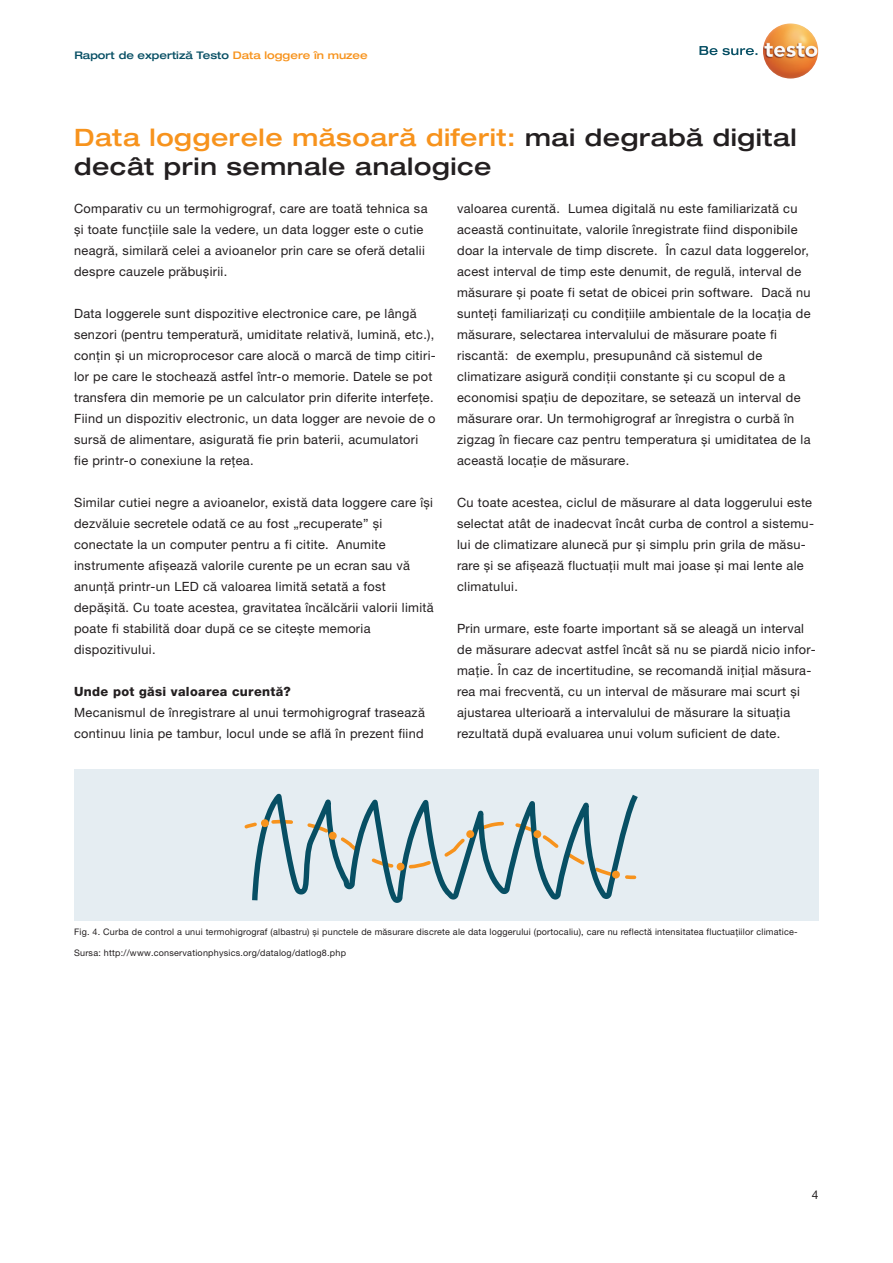
<style>
.page{position:relative;width:893px;height:1263px;background:#fff}
.page>*{position:absolute;margin:0;border:0;box-sizing:border-box;transform-origin:0 0}
.Headline{font:500 expanded 24px/28.8px "Helvetica Neue LTW1 G";letter-spacing:.025em;color:#231f20}
.Copy{font:12.75px/21px "Helvetica Neue LTW1 G";letter-spacing:.025em;color:#231f20}
.Copy-2{font:800 12.75px "Helvetica Neue LTW1 G";letter-spacing:.025em;color:#231f20}
.t1{font:12px "Helvetica Neue LTW1 G";color:#231f20}
.t2{font:500 expanded 10.5px "Helvetica Neue LTW1 G";color:#074f64}
.Copy-3{font:9px "Helvetica Neue LTW1 G";letter-spacing:.025em;color:#231f20}
.s1{color:#f7931d}
</style>
<div class="page">
<svg style="left:699px;top:46px;width:58px;height:9px"></svg>
<img style="left:763px;top:23px;width:55px;height:56px;border-radius:28px">
<div style="left:74px;top:770px;width:744px;height:151px;background:#e5edf2"></div>
<svg style="left:249px;top:793px;width:389px;height:110px"></svg>
<div style="left:261px;top:819px;width:8px;height:8px;background:#f7931d;border-radius:50%"></div>
<div style="left:329px;top:832px;width:8px;height:8px;background:#f7931d;border-radius:50%"></div>
<div style="left:397px;top:863px;width:8px;height:8px;background:#f7931d;border-radius:50%"></div>
<div style="left:466px;top:830px;width:8px;height:8px;background:#f7931d;border-radius:50%"></div>
<div style="left:533px;top:830px;width:8px;height:8px;background:#f7931d;border-radius:50%"></div>
<div style="left:612px;top:871px;width:8px;height:7px;background:#f7931d;border-radius:50%"></div>
<p class="t2" style="left:74px;top:48px;width:295px">Raport de expertiză Testo <span class="s1">Data loggere în muzee</span></p>
<p class="Headline" style="left:74px;top:122px;width:724px"><span class="s1">Data loggerele măsoară diferit:</span> mai degrabă digital decât prin semnale analogice</p>
<p class="Copy" style="left:74px;top:198px;width:355px">Comparativ cu un termohigrograf, care are toată tehnica sa și toate funcțiile sale la vedere, un data logger este o cutie neagră, similară celei a avioanelor prin care se oferă detalii despre cauzele prăbușirii.</p>
<p class="Copy" style="left:74px;top:303px;width:363px">Data loggerele sunt dispozitive electronice care, pe lângă senzori (pentru temperatură, umiditate relativă, lumină, etc.), conțin și un microprocesor care alocă o marcă de timp citiri&shy;lor pe care le stochează astfel într-o memorie. Datele se pot transfera din memorie pe un calculator prin diferite interfețe.<br>Fiind un dispozitiv electronic, un data logger are nevoie de o sursă de alimentare, asigurată fie prin baterii, acumulatori<br>fie printr-o conexiune la rețea.</p>
<p class="Copy" style="left:74px;top:492px;width:361px">Similar cutiei negre a avioanelor, există data loggere care își dezvăluie secretele odată ce au fost „recuperate” și conectate la un computer pentru a fi citite. Anumite instrumente afișează valorile curente pe un ecran sau vă anunță printr-un LED că valoarea limită setată a fost depășită. Cu toate acestea, gravitatea încălcării valorii limită poate fi stabilită doar după ce se citește memoria dispozitivului.</p>
<p class="Copy-2" style="left:74px;top:684px;width:218px">Unde pot găsi valoarea curentă?</p>
<p class="Copy" style="left:74px;top:702px;width:352px">Mecanismul de înregistrare al unui termohigrograf trasează continuu linia pe tambur, locul unde se află în prezent fiind</p>
<p class="Copy" style="left:457px;top:198px;width:355px">valoarea curentă. Lumea digitală nu este familiarizată cu această continuitate, valorile înregistrate fiind disponibile doar la intervale de timp discrete. În cazul data loggerelor, acest interval de timp este denumit, de regulă, interval de măsurare și poate fi setat de obicei prin software. Dacă nu sunteți familiarizați cu condițiile ambientale de la locația de măsurare, selectarea intervalului de măsurare poate fi riscantă: de exemplu, presupunând că sistemul de climatizare asigură condiții constante și cu scopul de a economisi spațiu de depozitare, se setează un interval de măsurare orar. Un termohigrograf ar înregistra o curbă în zigzag în fiecare caz pentru temperatura și umiditatea de la această locație de măsurare.</p>
<p class="Copy" style="left:457px;top:492px;width:358px">Cu toate acestea, ciclul de măsurare al data loggerului este selectat atât de inadecvat încât curba de control a sistemu&shy;lui de climatizare alunecă pur și simplu prin grila de măsu&shy;rare și se afișează fluctuații mult mai joase și mai lente ale climatului.</p>
<p class="Copy" style="left:457px;top:618px;width:360px">Prin urmare, este foarte important să se aleagă un interval de măsurare adecvat astfel încât să nu se piardă nicio infor&shy;mație. În caz de incertitudine, se recomandă inițial măsura&shy;rea mai frecventă, cu un interval de măsurare mai scurt și ajustarea ulterioară a intervalului de măsurare la situația rezultată după evaluarea unui volum suficient de date.</p>
<p class="Copy-3" style="left:74px;top:926px;width:725px">Fig. 4. Curba de control a unui termohigrograf (albastru) și punctele de măsurare discrete ale data loggerului (portocaliu), care nu reflectă intensitatea fluctuațiilor climatice-</p>
<p class="Copy-3" style="left:74px;top:947px;width:273px">Sursa: http://www.conservationphysics.org/datalog/datlog8.php</p>
<p class="t1" style="left:812px;top:1187px;width:8px">4</p>
</div>
